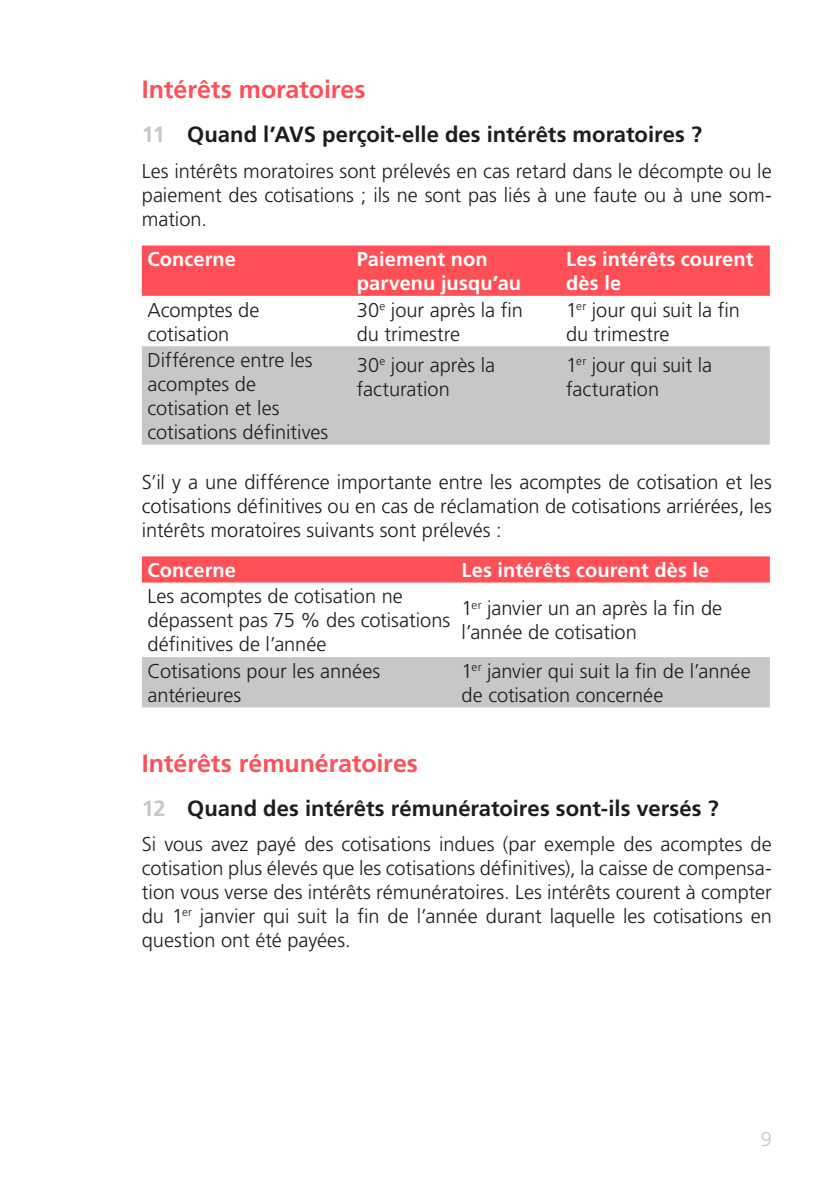
<style>
.page{position:relative;width:840px;height:1191px;background:#fff}
.page>*{position:absolute;margin:0;border:0;box-sizing:border-box;transform-origin:0 0}
.Texttitel{font:700 25px "Frutiger LT Std";letter-spacing:-.005em;color:#ff5057}
.t1{font:700 22px "Frutiger LT Std";color:#1d1d1b}
.Grundtext{font:300 20px/24px "Frutiger LT Std";color:#1d1d1b}
.Tabellen_Text_Weiss{font:700 20px/24px "Frutiger LT Std";letter-spacing:.005em;color:#fff}
.t2{font:300 20px "Frutiger LT Std";color:#c7c7c6}
.s1{color:#c7c7c6}
</style>
<div class="page">
<div style="left:142px;top:245px;width:627px;height:51px;background:#ff5057"></div>
<div style="left:142px;top:346px;width:627px;height:98px;background:#c7c7c6"></div>
<svg style="left:142px;top:556px;width:627px;height:27px;background:#ff555c"></svg>
<div style="left:142px;top:657px;width:627px;height:50px;background:#c7c7c6"></div>
<p class="Texttitel" style="left:142px;top:75px;width:225px">Intérêts moratoires</p>
<p class="t1" style="left:142px;top:122px;width:561px"><span class="s1">11</span> Quand l’AVS perçoit-elle des intérêts moratoires ?</p>
<p class="Grundtext" style="left:142px;top:159px;width:631px;text-align:justify">Les intérêts moratoires sont prélevés en cas retard dans le décompte ou le paiement des cotisations ; ils ne sont pas liés à une faute ou à une som&shy;mation.</p>
<p class="Tabellen_Text_Weiss" style="left:147px;top:247px;width:90px">Concerne</p>
<p class="Tabellen_Text_Weiss" style="left:356px;top:247px;width:166px">Paiement non parvenu jusqu’au</p>
<p class="Tabellen_Text_Weiss" style="left:566px;top:247px;width:189px">Les intérêts courent dès le</p>
<p class="Grundtext" style="left:147px;top:298px;width:113px">Acomptes de cotisation</p>
<p class="Grundtext" style="left:356px;top:298px;width:167px">30<sup>e</sup> jour après la fin du trimestre</p>
<p class="Grundtext" style="left:566px;top:298px;width:175px">1<sup>er</sup> jour qui suit la fin du trimestre</p>
<p class="Grundtext" style="left:147px;top:348px;width:182px">Différence entre les acomptes de cotisation et les cotisations définitives</p>
<p class="Grundtext" style="left:356px;top:353px;width:140px">30<sup>e</sup> jour après la facturation</p>
<p class="Grundtext" style="left:566px;top:353px;width:147px">1<sup>er</sup> jour qui suit la facturation</p>
<p class="Grundtext" style="left:142px;top:470px;width:631px;text-align:justify">S’il y a une différence importante entre les acomptes de cotisation et les cotisations définitives ou en cas de réclamation de cotisations arriérées, les intérêts moratoires suivants sont prélevés :</p>
<p class="Tabellen_Text_Weiss" style="left:147px;top:558px;width:90px">Concerne</p>
<p class="Tabellen_Text_Weiss" style="left:461px;top:558px;width:249px">Les intérêts courent dès le</p>
<p class="Grundtext" style="left:147px;top:585px;width:304px">Les acomptes de cotisation ne dépassent pas 75 % des cotisations définitives de l’année</p>
<p class="Grundtext" style="left:461px;top:597px;width:262px">1<sup>er</sup> janvier un an après la fin de l’année de cotisation</p>
<p class="Grundtext" style="left:147px;top:659px;width:234px">Cotisations pour les années antérieures</p>
<p class="Grundtext" style="left:461px;top:659px;width:290px">1<sup>er</sup> janvier qui suit la fin de l’année de cotisation concernée</p>
<p class="Texttitel" style="left:142px;top:748px;width:277px">Intérêts rémunératoires</p>
<p class="t1" style="left:142px;top:795px;width:578px"><span class="s1">12</span> Quand des intérêts rémunératoires sont-ils versés ?</p>
<p class="Grundtext" style="left:142px;top:832px;width:631px;text-align:justify">Si vous avez payé des cotisations indues (par exemple des acomptes de cotisation plus élevés que les cotisations définitives), la caisse de compensa&shy;tion vous verse des intérêts rémunératoires. Les intérêts courent à compter du 1<sup>er</sup> janvier qui suit la fin de l’année durant laquelle les cotisations en question ont été payées.</p>
<p class="t2" style="left:760px;top:1127px;width:13px">9</p>
</div>
